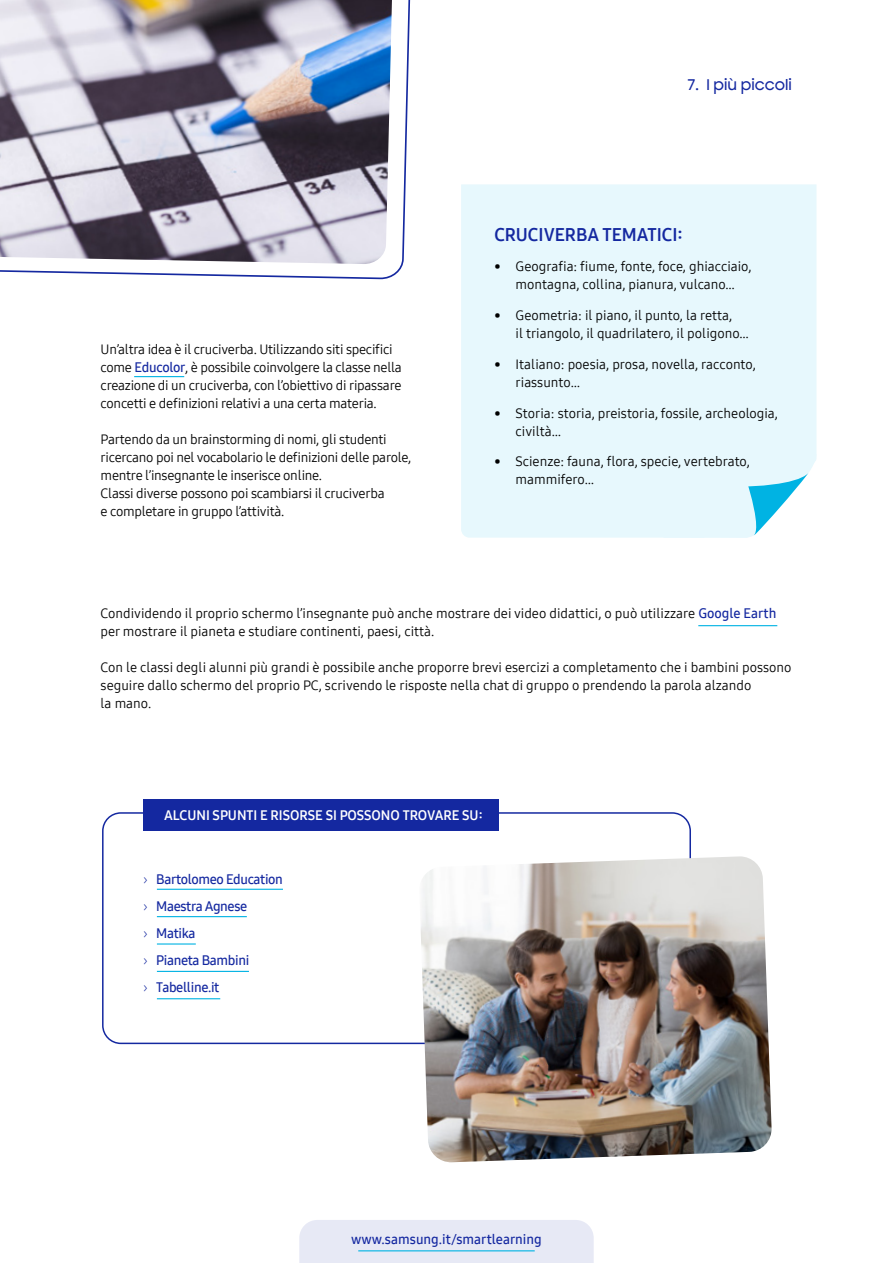
<style>
.page{position:relative;width:893px;height:1263px;background:#fff}
.page>*{position:absolute;margin:0;border:0;box-sizing:border-box;transform-origin:0 0}
.t1{font:18px "Samsung One 700";color:#1428a0}
.t2{font:500 15px "Samsung Sharp Sans";color:#1428a0}
.t3{font:13.5px/18px "Samsung One 400";color:#000}
.t4{font:13.5px/18px "Samsung One 400";letter-spacing:-.02em;color:#000}
.t5{font:13.5px "Samsung One 600";letter-spacing:-.025em;color:#1428a0}
.t6{font:13.5px "Samsung One 700";color:#fff}
.t7{font:13.5px "Samsung One 600";color:#1428a0}
.s1{font-family:"Samsung One 600";color:#1428a0}
.s2{font-family:"Samsung One 300 C"}
</style>
<div class="page">
<div style="left:461px;top:184px;width:355px;height:354px;background:#e7f8fd"></div>
<svg style="left:663px;top:454px;width:154px;height:84px"></svg>
<svg style="left:0;top:0;width:411px;height:280px;background:#aaaab8"></svg>
<hr style="left:134px;top:376px;width:50px;height:1px;background:#00b3e3">
<hr style="left:698px;top:625px;width:79px;height:1px;background:#00b3e3">
<div style="left:144px;top:799px;width:355px;height:32px;background:#1428a0"></div>
<img style="left:419px;top:856px;width:353px;height:307px">
<hr style="left:157px;top:889px;width:126px;height:1px;background:#00b3e3">
<hr style="left:157px;top:916px;width:90px;height:1px;background:#00b3e3">
<hr style="left:157px;top:943px;width:39px;height:1px;background:#00b3e3">
<hr style="left:157px;top:971px;width:92px;height:1px;background:#00b3e3">
<hr style="left:157px;top:998px;width:63px;height:1px;background:#00b3e3">
<div style="left:299px;top:1220px;width:295px;height:43px;background:#e7e9f5"></div>
<hr style="left:358px;top:1250px;width:177px;height:1px;background:#00b3e3">
<p class="t4" style="left:101px;top:340px;width:303px">Un’altra idea è il cruciverba. Utilizzando siti specifici come <span class="s1">Educolor</span>, è possibile coinvolgere la classe nella creazione di un cruciverba, con l’obiettivo di ripassare concetti e definizioni relativi a una certa materia.</p>
<p class="t4" style="left:101px;top:430px;width:312px">Partendo da un brainstorming di nomi, gli studenti ricercano poi nel vocabolario le definizioni delle parole, mentre l’insegnante le inserisce online.</p>
<p class="t4" style="left:101px;top:484px;width:285px">Classi diverse possono poi scambiarsi il cruciverba</p>
<p class="t4" style="left:101px;top:502px;width:185px">e completare in gruppo l’attività.</p>
<p class="t2" style="left:687px;top:74px;width:106px">7. I più piccoli</p>
<p class="t1" style="left:494px;top:222px;width:190px">CRUCIVERBA TEMATICI:</p>
<p class="t3" style="left:494px;top:257px;width:259px;text-align:center">• Geografia: fiume, fonte, foce, ghiacciaio, montagna, collina, pianura, vulcano…</p>
<p class="t3" style="left:516px;top:306px;width:235px;text-indent:-21px">• Geometria: il piano, il punto, la retta,<br>il triangolo, il quadrilatero, il poligono…</p>
<p class="t3" style="left:516px;top:355px;width:242px;text-indent:-21px">• Italiano: poesia, prosa, novella, racconto, riassunto…</p>
<p class="t3" style="left:516px;top:404px;width:264px;text-indent:-21px">• Storia: storia, preistoria, fossile, archeologia, civiltà…</p>
<p class="t3" style="left:516px;top:452px;width:236px;text-indent:-21px">• Scienze: fauna, flora, specie, vertebrato, mammifero…</p>
<p class="t3" style="left:101px;top:604px;width:677px">Condividendo il proprio schermo l’insegnante può anche mostrare dei video didattici, o può utilizzare <span class="s1">Google Earth </span>per mostrare il pianeta e studiare continenti, paesi, città.</p>
<p class="t3" style="left:101px;top:658px;width:692px">Con le classi degli alunni più grandi è possibile anche proporre brevi esercizi a completamento che i bambini possono seguire dallo schermo del proprio PC, scrivendo le risposte nella chat di gruppo o prendendo la parola alzando</p>
<p class="t3" style="left:101px;top:694px;width:52px">la mano.</p>
<p class="t6" style="left:164px;top:806px;width:320px">ALCUNI SPUNTI E RISORSE SI POSSONO TROVARE SU:</p>
<p class="t5" style="left:144px;top:870px;width:141px"><span class="s2">›</span> Bartolomeo Education</p>
<p class="t5" style="left:144px;top:897px;width:105px"><span class="s2">›</span> Maestra Agnese</p>
<p class="t5" style="left:144px;top:924px;width:54px"><span class="s2">›</span> Matika</p>
<p class="t5" style="left:144px;top:951px;width:107px"><span class="s2">›</span> Pianeta Bambini</p>
<p class="t5" style="left:144px;top:978px;width:77px"><span class="s2">›</span> Tabelline.it</p>
<p class="t7" style="left:351px;top:1231px;width:192px">www.samsung.it/smartlearning</p>
</div>
